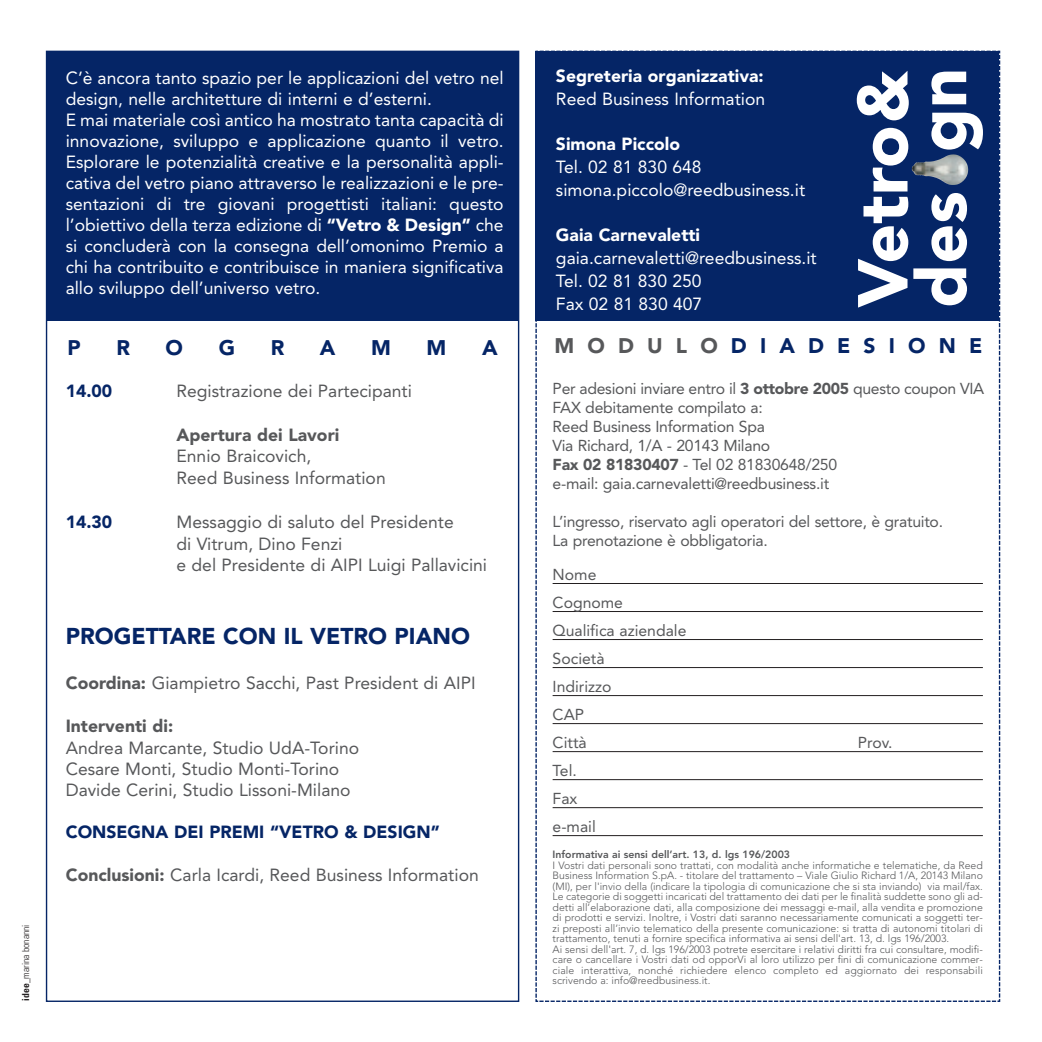
<style>
.page{position:relative;width:1042px;height:1042px;background:#fff}
.page>*{position:absolute;margin:0;border:0;box-sizing:border-box;transform-origin:0 0}
.t1{font:900 69.83px/58.6px "Avenir";color:#fff}
.t2{font:900 22.75px "Avenir";color:#052566}
.t3{font:900 21px "Avenir";letter-spacing:.625em;color:#052566}
.t4{font:17.5px/21px "Avenir";color:#fff}
.t5{font:17.5px/21.3px "Avenir";color:#57585a}
.t6{font:900 17.5px "Avenir";color:#fff}
.t7{font:900 17.5px "Avenir";color:#052566}
.t8{font:900 17.5px "Avenir";color:#57585a}
.t9{font:15.75px/28px "Avenir";letter-spacing:-.015em;color:#57585a}
.t10{font:300 10.5px/10.5px "Avenir";color:#57585a}
.t11{font:800 10.5px "Avenir";color:#57585a}
.t12{font:300 condensed 9.62px "Univers";color:#231f20}
.s1{font-weight:700}
.s2{font-weight:900}
.s3{color:#57585a}
</style>
<div class="page">
<div style="left:47px;top:51px;width:471px;height:270px;background:#052566"></div>
<svg style="left:535px;top:50px;width:465px;height:952px"></svg>
<hr style="left:552px;top:583px;width:430px;height:1px;background:#231f20">
<hr style="left:552px;top:611px;width:430px;height:1px;background:#231f20">
<hr style="left:552px;top:639px;width:430px;height:1px;background:#231f20">
<hr style="left:552px;top:667px;width:430px;height:1px;background:#231f20">
<hr style="left:552px;top:695px;width:430px;height:1px;background:#231f20">
<hr style="left:552px;top:723px;width:430px;height:1px;background:#231f20">
<hr style="left:552px;top:751px;width:430px;height:1px;background:#231f20">
<hr style="left:552px;top:779px;width:430px;height:1px;background:#231f20">
<hr style="left:552px;top:807px;width:430px;height:1px;background:#231f20">
<hr style="left:552px;top:835px;width:430px;height:1px;background:#231f20">
<div style="left:535px;top:51px;width:463px;height:269px;background:#052566"></div>
<img style="left:947px;top:154px;width:16px;height:5px">
<p class="t12" style="left:22px;top:1000px;width:78px;rotate:-90deg"><span class="s1">idee</span>_marina bonanni</p>
<p class="t4" style="left:66px;top:68px;width:439px">C’è ancora tanto spazio per le applicazioni del vetro nel design, nelle architetture di interni e d’esterni.<br>E mai materiale così antico ha mostrato tanta capacità di innovazione, sviluppo e applicazione quanto il vetro.<br>Esplorare le potenzialità creative e la personalità appli&shy;cativa del vetro piano attraverso le realizzazioni e le pre&shy;sentazioni di tre giovani progettisti italiani: questo l’obiettivo della terza edizione di <span class="s2">“Vetro &amp; Design”</span> che si concluderà con la consegna dell’omonimo Premio a chi ha contribuito e contribuisce in maniera significativa allo sviluppo dell’universo vetro.</p>
<h3 class="t3" style="left:67px;top:339px;width:15px">P</h3>
<h3 class="t3" style="left:116px;top:339px;width:15px">R</h3>
<h3 class="t3" style="left:166px;top:339px;width:19px">O</h3>
<h3 class="t3" style="left:219px;top:339px;width:18px">G</h3>
<h3 class="t3" style="left:270px;top:339px;width:15px">R</h3>
<h3 class="t3" style="left:320px;top:339px;width:17px">A</h3>
<h3 class="t3" style="left:371px;top:339px;width:21px">M</h3>
<h3 class="t3" style="left:426px;top:339px;width:21px">M</h3>
<h3 class="t3" style="left:482px;top:339px;width:17px">A</h3>
<h3 class="t7" style="left:66px;top:383px;width:48px">14.00</h3>
<h3 class="t5" style="left:176px;top:381px;width:237px">Registrazione dei Partecipanti</h3>
<h3 class="t8" style="left:176px;top:427px;width:164px">Apertura dei Lavori</h3>
<h3 class="t5" style="left:176px;top:446px;width:211px;line-height:21.9px">Ennio Braicovich,<br>Reed Business Information</h3>
<h3 class="t7" style="left:66px;top:514px;width:48px">14.30</h3>
<h3 class="t5" style="left:176px;top:512px;width:312px">Messaggio di saluto del Presidente<br>di Vitrum, Dino Fenzi<br>e del Presidente di AIPI Luigi Pallavicini</h3>
<h2 class="t2" style="left:66px;top:626px;width:406px">PROGETTARE CON IL VETRO PIANO</h2>
<h3 class="t5" style="left:66px;top:673px;width:411px"><span class="s2">Coordina:</span> Giampietro Sacchi, Past President di AIPI</h3>
<h3 class="t8" style="left:66px;top:718px;width:109px">Interventi di:</h3>
<h3 class="t5" style="left:66px;top:738px;width:295px">Andrea Marcante, Studio UdA-Torino<br>Cesare Monti, Studio Monti-Torino<br>Davide Cerini, Studio Lissoni-Milano</h3>
<h3 class="t7" style="left:66px;top:824px;width:375px">CONSEGNA DEI PREMI “VETRO &amp; DESIGN”</h3>
<h3 class="t5" style="left:66px;top:865px;width:414px"><span class="s2">Conclusioni:</span> Carla Icardi, Reed Business Information</h3>
<h3 class="t6" style="left:556px;top:69px;width:209px">Segreteria organizzativa:</h3>
<h3 class="t4" style="left:556px;top:89px;width:211px">Reed Business Information</h3>
<h3 class="t6" style="left:556px;top:137px;width:125px">Simona Piccolo</h3>
<h3 class="t4" style="left:556px;top:157px;width:251px;line-height:22.8px">Tel. 02 81 830 648 simona.piccolo@reedbusiness.it</h3>
<h3 class="t6" style="left:556px;top:228px;width:146px">Gaia Carnevaletti</h3>
<h3 class="t4" style="left:556px;top:248px;width:262px;line-height:22.8px">gaia.carnevaletti@reedbusiness.it<br>Tel. 02 81 830 250<br>Fax 02 81 830 407</h3>
<h1 class="t1" style="left:859px;top:308px;width:241px;rotate:-90deg">Vetro&amp; des gn</h1>
<h3 class="t3" style="left:554px;top:337px;width:429px"><span class="s3">MODULO</span>DIADESIONE</h3>
<p class="t9" style="left:552px;top:380px;width:433px;line-height:18.9px">Per adesioni inviare entro il <span class="s2">3 ottobre 2005</span> questo coupon VIA FAX debitamente compilato a:<br>Reed Business Information Spa<br>Via Richard, 1/A - 20143 Milano<br><span class="s2">Fax 02 81830407</span> - Tel 02 81830648/250<br>e-mail: gaia.carnevaletti@reedbusiness.it</p>
<h3 class="t9" style="left:552px;top:513px;width:392px;line-height:18.9px">L’ingresso, riservato agli operatori del settore, è gratuito.<br>La prenotazione è obbligatoria.</h3>
<h3 class="t9" style="left:552px;top:561px;width:135px">Nome<br>Cognome<br>Qualifica aziendale<br>Società<br>Indirizzo<br>CAP<br>Città</h3>
<h3 class="t9" style="left:857px;top:729px;width:36px">Prov.</h3>
<h3 class="t9" style="left:552px;top:757px;width:45px">Tel.<br>Fax e-mail</h3>
<p class="t11" style="left:552px;top:849px;width:239px">Informativa ai sensi dell’art. 13, d. lgs 196/2003</p>
<p class="t10" style="left:552px;top:860px;width:432px">I Vostri dati personali sono trattati, con modalità anche informatiche e telematiche, da Reed Business Information S.pA. - titolare del trattamento – Viale Giulio Richard 1/A, 20143 Milano (MI), per l'invio della (indicare la tipologia di comunicazione che si sta inviando) via mail/fax.<br>Le categorie di soggetti incaricati del trattamento dei dati per le finalità suddette sono gli ad&shy;detti all’elaborazione dati, alla composizione dei messaggi e-mail, alla vendita e promozione di prodotti e servizi. Inoltre, i Vostri dati saranno necessariamente comunicati a soggetti ter&shy;zi preposti all’invio telematico della presente comunicazione: si tratta di autonomi titolari di trattamento, tenuti a fornire specifica informativa ai sensi dell'art. 13, d. lgs 196/2003.<br>Ai sensi dell'art. 7, d. lgs 196/2003 potrete esercitare i relativi diritti fra cui consultare, modifi&shy;care o cancellare i Vostri dati od opporVi al loro utilizzo per fini di comunicazione commer&shy;ciale interattiva, nonché richiedere elenco completo ed aggiornato dei responsabili scrivendo a: info@reedbusiness.it.</p>
</div>
